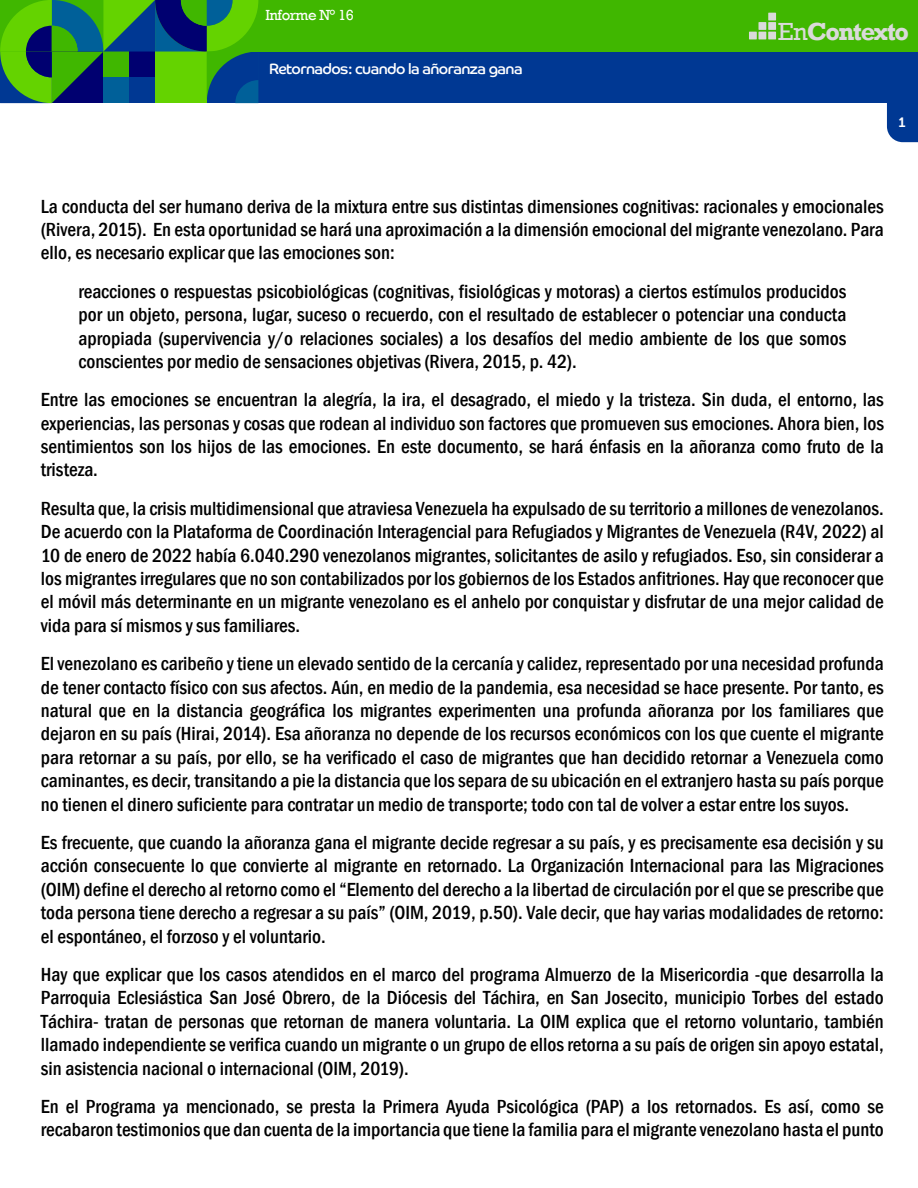
<style>
.page{position:relative;width:918px;height:1188px;background:#fff}
.page>*{position:absolute;margin:0;border:0;box-sizing:border-box;transform-origin:0 0}
.t1{font:700 25.35px "Rockwell";letter-spacing:-.05em;color:#dadada}
.t2{font:500 condensed 19.5px/23.4px "Franklin Gothic";color:#000;text-align:justify}
.t3{font:15px "Co Headline Corp";letter-spacing:-.035em;color:#fff}
.t4{font:15px "Rockwell";letter-spacing:-.035em;color:#fff}
.t5{font:13.5px "Museo 700";color:#fff}
.s1{font-weight:400}
</style>
<div class="page">
<div style="left:0;top:0;width:918px;height:103px;background:#003893"></div>
<div style="left:0;top:0;width:918px;height:51px;background:#40b700"></div>
<svg style="left:0;top:0;width:258px;height:103px"></svg>
<div style="left:749px;top:32px;width:8px;height:7px;background:#dadada"></div>
<div style="left:758px;top:32px;width:8px;height:7px;background:#dadada"></div>
<div style="left:768px;top:32px;width:8px;height:7px;background:#dadada"></div>
<div style="left:758px;top:22px;width:8px;height:8px;background:#dadada"></div>
<div style="left:768px;top:22px;width:8px;height:8px;background:#dadada"></div>
<div style="left:768px;top:13px;width:8px;height:7px;background:#dadada"></div>
<svg style="left:887px;top:103px;width:31px;height:39px"></svg>
<p class="t4" style="left:265px;top:7px;width:90px">Informe N° 16</p>
<p class="t3" style="left:269px;top:60px;width:255px">Retornados: cuando la añoranza gana</p>
<p class="t1" style="left:778px;top:16px;width:133px"><span class="s1">En</span>Contexto</p>
<p class="t5" style="left:898px;top:115px;width:9px">1</p>
<p class="t2" style="left:41px;top:194px;width:844px">La conducta del ser humano deriva de la mixtura entre sus distintas dimensiones cognitivas: racionales y emocionales (Rivera, 2015). En esta oportunidad se hará una aproximación a la dimensión emocional del migrante venezolano. Para ello, es necesario explicar que las emociones son:</p>
<p class="t2" style="left:78px;top:279px;width:770px">reacciones o respuestas psicobiológicas (cognitivas, fisiológicas y motoras) a ciertos estímulos producidos por un objeto, persona, lugar, suceso o recuerdo, con el resultado de establecer o potenciar una conducta apropiada (supervivencia y/o relaciones sociales) a los desafíos del medio ambiente de los que somos conscientes por medio de sensaciones objetivas (Rivera, 2015, p. 42).</p>
<p class="t2" style="left:41px;top:388px;width:845px">Entre las emociones se encuentran la alegría, la ira, el desagrado, el miedo y la tristeza. Sin duda, el entorno, las experiencias, las personas y cosas que rodean al individuo son factores que promueven sus emociones. Ahora bien, los sentimientos son los hijos de las emociones. En este documento, se hará énfasis en la añoranza como fruto de la tristeza.</p>
<p class="t2" style="left:41px;top:497px;width:845px">Resulta que, la crisis multidimensional que atraviesa Venezuela ha expulsado de su territorio a millones de venezolanos.<br>De acuerdo con la Plataforma de Coordinación Interagencial para Refugiados y Migrantes de Venezuela (R4V, 2022) al 10 de enero de 2022 había 6.040.290 venezolanos migrantes, solicitantes de asilo y refugiados. Eso, sin considerar a los migrantes irregulares que no son contabilizados por los gobiernos de los Estados anfitriones. Hay que reconocer que el móvil más determinante en un migrante venezolano es el anhelo por conquistar y disfrutar de una mejor calidad de vida para sí mismos y sus familiares.</p>
<p class="t2" style="left:41px;top:652px;width:845px">El venezolano es caribeño y tiene un elevado sentido de la cercanía y calidez, representado por una necesidad profunda de tener contacto físico con sus afectos. Aún, en medio de la pandemia, esa necesidad se hace presente. Por tanto, es natural que en la distancia geográfica los migrantes experimenten una profunda añoranza por los familiares que dejaron en su país (Hirai, 2014). Esa añoranza no depende de los recursos económicos con los que cuente el migrante para retornar a su país, por ello, se ha verificado el caso de migrantes que han decidido retornar a Venezuela como caminantes, es decir, transitando a pie la distancia que los separa de su ubicación en el extranjero hasta su país porque no tienen el dinero suficiente para contratar un medio de transporte; todo con tal de volver a estar entre los suyos.</p>
<p class="t2" style="left:41px;top:831px;width:845px">Es frecuente, que cuando la añoranza gana el migrante decide regresar a su país, y es precisamente esa decisión y su acción consecuente lo que convierte al migrante en retornado. La Organización Internacional para las Migraciones (OIM) define el derecho al retorno como el “Elemento del derecho a la libertad de circulación por el que se prescribe que toda persona tiene derecho a regresar a su país” (OIM, 2019, p.50). Vale decir, que hay varias modalidades de retorno: el espontáneo, el forzoso y el voluntario.</p>
<p class="t2" style="left:41px;top:963px;width:844px">Hay que explicar que los casos atendidos en el marco del programa Almuerzo de la Misericordia -que desarrolla la Parroquia Eclesiástica San José Obrero, de la Diócesis del Táchira, en San Josecito, municipio Torbes del estado Táchira- tratan de personas que retornan de manera voluntaria. La OIM explica que el retorno voluntario, también llamado independiente se verifica cuando un migrante o un grupo de ellos retorna a su país de origen sin apoyo estatal, sin asistencia nacional o internacional (OIM, 2019).</p>
<p class="t2" style="left:41px;top:1095px;width:844px">En el Programa ya mencionado, se presta la Primera Ayuda Psicológica (PAP) a los retornados. Es así, como se recabaron testimonios que dan cuenta de la importancia que tiene la familia para el migrante venezolano hasta el punto</p>
</div>
